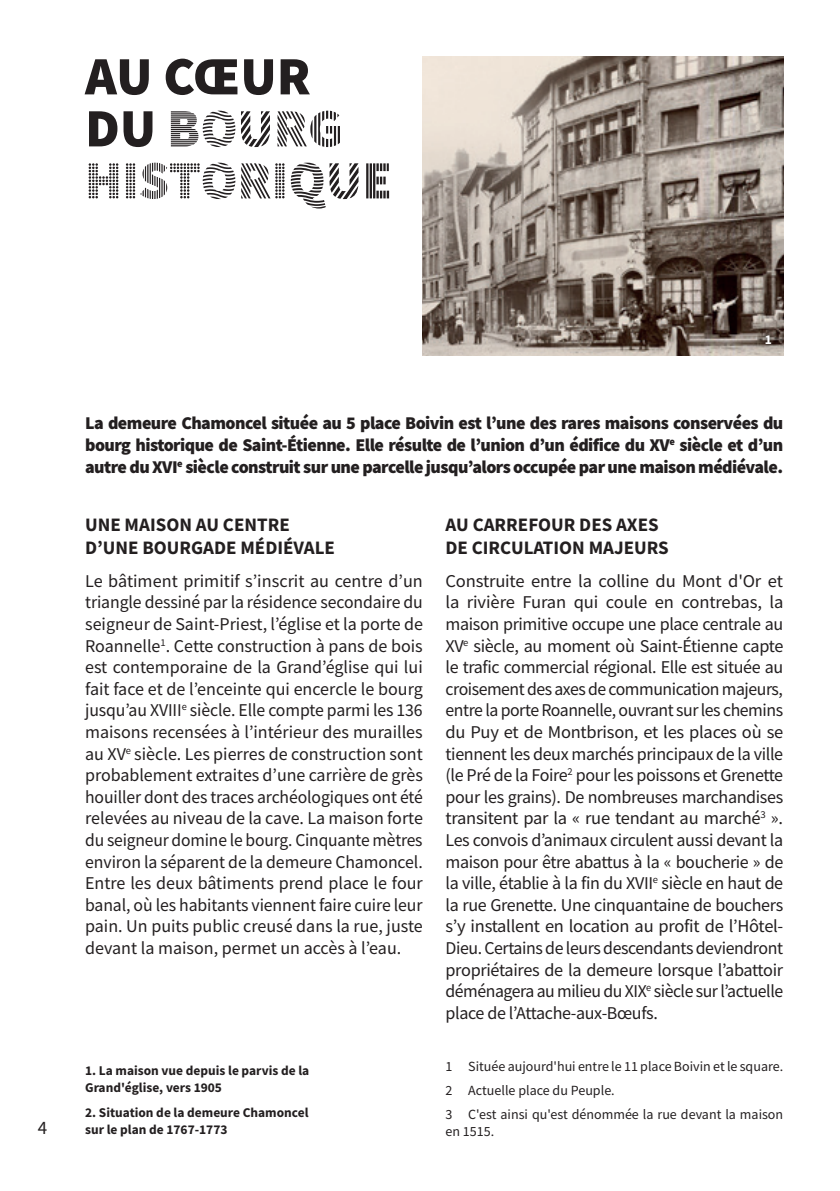
<style>
.page{position:relative;width:840px;height:1191px;background:#fff}
.page>*{position:absolute;margin:0;border:0;box-sizing:border-box;transform-origin:0 0}
.t1{font:54px/52px "Source Sans Pro DISPLAY";color:#231f20}
.t2{font:900 54px "Source Sans Pro";letter-spacing:-.005em;color:#231f20}
.t3{font:700 19px/22.8px "Source Sans Pro";color:#231f20}
.t4{font:19px "Source Sans Pro";color:#231f20}
.t5{font:18px/21.6px "Source Sans Pro";letter-spacing:-.02em;color:#231f20;text-align:justify}
.t6{font:900 18px/21.6px "Source Sans Pro";letter-spacing:-.03em;color:#231f20;text-align:justify}
.t7{font:14px/24.2px "Source Sans Pro";color:#231f20}
.t8{font:700 13.4px/17px "Source Sans Pro";color:#231f20}
.t9{font:700 13.4px "Source Sans Pro";color:#fff}
.s1{font-family:"Source Sans Pro";font-weight:900}
</style>
<div class="page">
<img style="left:422px;top:57px;width:360px;height:299px">
<hr style="left:839px;top:0;width:1px;height:1191px;background:#a8a9ad">
<svg style="left:759px;top:329px;width:17px;height:21px"></svg>
<h1 class="t2" style="left:85px;top:39px;width:227px">AU CŒUR</h1>
<h1 class="t1" style="left:85px;top:104px;width:308px"><span class="s1">DU</span> BOURG<br>HISTORIQUE</h1>
<p class="t4" style="left:38px;top:1116px;width:11px">4</p>
<p class="t9" style="left:764px;top:330px;width:9px">1</p>
<p class="t6" style="left:85px;top:412px;width:699px">La demeure Chamoncel située au 5 place Boivin est l’une des rares maisons conservées du bourg historique de Saint-Étienne. Elle résulte de l’union d’un édifice du XV<sup>e</sup> siècle et d’un autre du XVI<sup>e</sup> siècle construit sur une parcelle jusqu’alors occupée par une maison médiévale.</p>
<p class="t3" style="left:85px;top:513px;width:251px">UNE MAISON AU CENTRE<br>D’UNE BOURGADE MÉDIÉVALE</p>
<p class="t5" style="left:85px;top:570px;width:339px">Le bâtiment primitif s’inscrit au centre d’un triangle dessiné par la résidence secondaire du seigneur de Saint-Priest, l’église et la porte de Roannelle<sup>1</sup>. Cette construction à pans de bois est contemporaine de la Grand’église qui lui fait face et de l’enceinte qui encercle le bourg jusqu’au XVIII<sup>e</sup> siècle. Elle compte parmi les 136 maisons recensées à l’intérieur des murailles au XV<sup>e</sup> siècle. Les pierres de construction sont probablement extraites d’une carrière de grès houiller dont des traces archéologiques ont été relevées au niveau de la cave. La maison forte du seigneur domine le bourg. Cinquante mètres environ la séparent de la demeure Chamoncel.<br>Entre les deux bâtiments prend place le four banal, où les habitants viennent faire cuire leur pain. Un puits public creusé dans la rue, juste devant la maison, permet un accès à l’eau.</p>
<p class="t8" style="left:85px;top:1061px;width:225px">1. La maison vue depuis le parvis de la<br>Grand'église, vers 1905</p>
<p class="t8" style="left:85px;top:1104px;width:225px">2. Situation de la demeure Chamoncel sur le plan de 1767-1773</p>
<p class="t3" style="left:445px;top:513px;width:225px">AU CARREFOUR DES AXES<br>DE CIRCULATION MAJEURS</p>
<p class="t5" style="left:445px;top:570px;width:339px">Construite entre la colline du Mont d'Or et la rivière Furan qui coule en contrebas, la maison primitive occupe une place centrale au XV<sup>e</sup> siècle, au moment où Saint-Étienne capte le trafic commercial régional. Elle est située au croisement des axes de communication majeurs, entre la porte Roannelle, ouvrant sur les chemins du Puy et de Montbrison, et les places où se tiennent les deux marchés principaux de la ville (le Pré de la Foire<sup>2</sup> pour les poissons et Grenette pour les grains). De nombreuses marchandises transitent par la « rue tendant au marché<sup>3</sup> ».<br>Les convois d’animaux circulent aussi devant la maison pour être abattus à la « boucherie » de la ville, établie à la fin du XVII<sup>e</sup> siècle en haut de la rue Grenette. Une cinquantaine de bouchers s’y installent en location au profit de l’Hôtel-Dieu. Certains de leurs descendants deviendront propriétaires de la demeure lorsque l’abattoir déménagera au milieu du XIX<sup>e</sup> siècle sur l’actuelle place de l’Attache-aux-Bœufs.</p>
<p class="t7" style="left:445px;top:1054px;width:339px">1 Située aujourd'hui entre le 11 place Boivin et le square.<br>2 Actuelle place du Peuple.<br>3 C'est ainsi qu'est dénommée la rue devant la maison</p>
<p class="t7" style="left:445px;top:1119px;width:50px">en 1515.</p>
</div>
